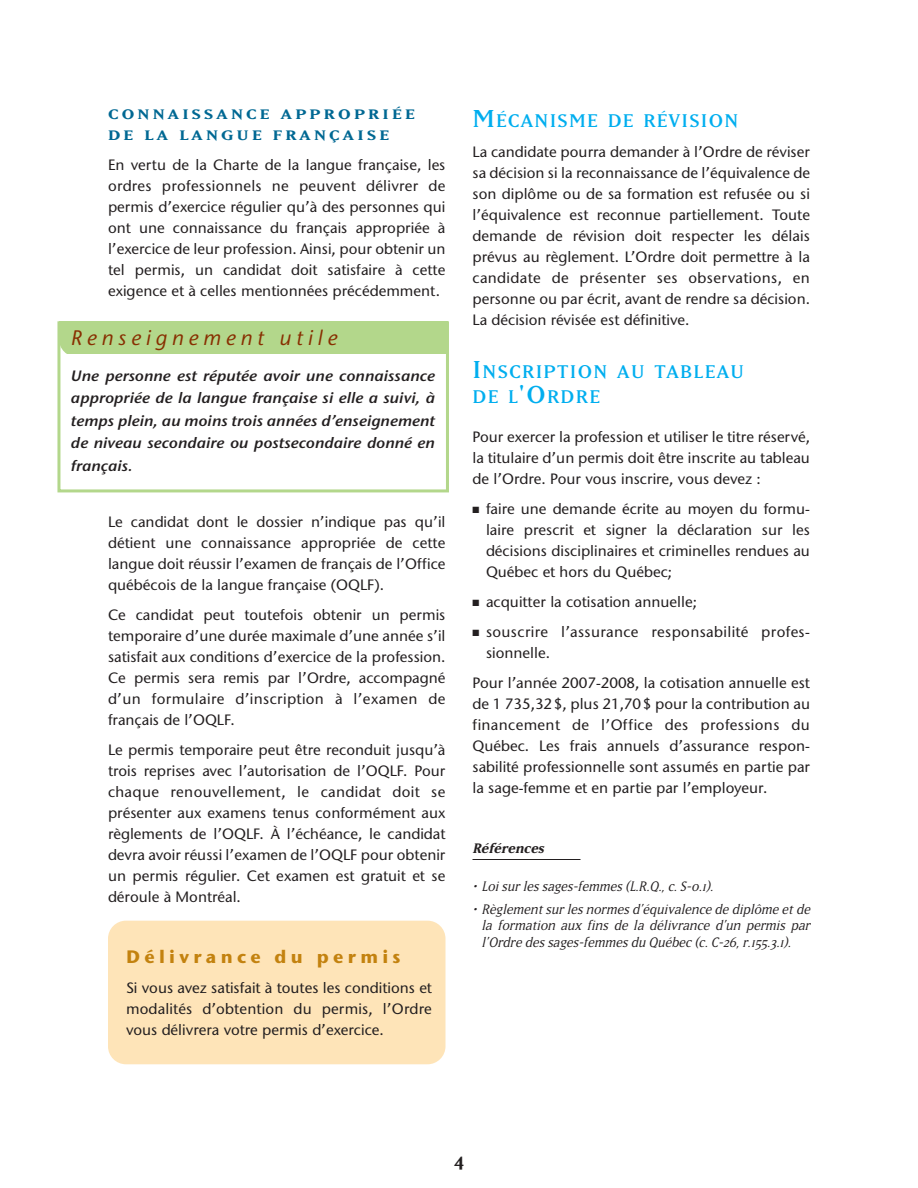
<style>
.page{position:relative;width:918px;height:1188px;background:#fff}
.page>*{position:absolute;margin:0;border:0;box-sizing:border-box;transform-origin:0 0}
.t1{font:italic 21px "Bell Stone Sans";letter-spacing:.23em;color:#882f01}
.t2{font:18px/25.5px "Matrix";letter-spacing:.065em;color:#00aeef;scale:1.15 1}
.t3{font:700 18px "Bell Stone Sans";letter-spacing:.235em;color:#c3820f}
.t4{font:700 18px "Matrix";color:#231f20}
.t5{font:15px/21px "Bell Stone Sans";color:#231f20;text-align:justify}
.t6{font:italic 600 15px/22.5px "Bell Stone Sans";color:#231f20;text-align:justify;scale:1.07 1}
.t7{font:15px/21px "Bell Stone Sans";letter-spacing:.02em;color:#231f20}
.t8{font:italic 13.5px/16.5px "Matrix";color:#231f20;text-align:justify}
.t9{font:700 13.5px/21px "Matrix";letter-spacing:.185em;color:#006893;scale:1.3 1}
.t10{font:italic 700 13.5px "Matrix";color:#231f20}
.s1{font-size:24px}
</style>
<div class="page">
<div style="left:108px;top:921px;width:338px;height:143px;background:#fee4b8;border-radius:18px"></div>
<div style="left:57px;top:321px;width:392px;height:171px;border:3px solid #b3d78b"></div>
<div style="left:59px;top:321px;width:388px;height:32px;background:#b3d78b"></div>
<hr style="left:472px;top:859px;width:108px;height:1px;background:#231f20">
<p class="t9" style="left:108px;top:104px;width:237px">CONNAISSANCE APPROPRIÉE<br>DE LA LANGUE FRANÇAISE</p>
<p class="t5" style="left:108px;top:156px;width:339px">En vertu de la Charte de la langue française, les ordres professionnels ne peuvent délivrer de permis d’exercice régulier qu'à des personnes qui ont une connaissance du français appropriée à l'exercice de leur profession. Ainsi, pour obtenir un tel permis, un candidat doit satisfaire à cette exigence et à celles mentionnées précédemment.</p>
<h1 class="t1" style="left:71px;top:329px;width:268px">Renseignement utile</h1>
<p class="t6" style="left:71px;top:366px;width:342px">Une personne est réputée avoir une connaissance appropriée de la langue française si elle a suivi, à temps plein, au moins trois années d'enseignement de niveau secondaire ou postsecondaire donné en français.</p>
<p class="t5" style="left:108px;top:513px;width:339px">Le candidat dont le dossier n’indique pas qu’il détient une connaissance appropriée de cette langue doit réussir l'examen de français de l’Office québécois de la langue française (OQLF).</p>
<p class="t5" style="left:108px;top:606px;width:339px">Ce candidat peut toutefois obtenir un permis temporaire d’une durée maximale d’une année s’il satisfait aux conditions d’exercice de la profession.<br>Ce permis sera remis par l’Ordre, accompagné d’un formulaire d’inscription à l’examen de français de l’OQLF.</p>
<p class="t5" style="left:108px;top:741px;width:339px">Le permis temporaire peut être reconduit jusqu’à trois reprises avec l’autorisation de l’OQLF. Pour chaque renouvellement, le candidat doit se présenter aux examens tenus conformément aux règlements de l’OQLF. À l'échéance, le candidat devra avoir réussi l’examen de l’OQLF pour obtenir un permis régulier. Cet examen est gratuit et se déroule à Montréal.</p>
<p class="t3" style="left:126px;top:950px;width:276px">Délivrance du permis</p>
<p class="t5" style="left:126px;top:979px;width:307px">Si vous avez satisfait à toutes les conditions et modalités d’obtention du permis, l’Ordre vous délivrera votre permis d’exercice.</p>
<p class="t2" style="left:472px;top:108px;width:233px"><span class="s1">M</span>ÉCANISME DE RÉVISION</p>
<p class="t5" style="left:472px;top:143px;width:339px">La candidate pourra demander à l'Ordre de réviser sa décision si la reconnaissance de l’équivalence de son diplôme ou de sa formation est refusée ou si l’équivalence est reconnue partiellement. Toute demande de révision doit respecter les délais prévus au règlement. L’Ordre doit permettre à la candidate de présenter ses observations, en personne ou par écrit, avant de rendre sa décision.<br>La décision révisée est définitive.</p>
<p class="t2" style="left:472px;top:359px;width:238px"><span class="s1">I</span>NSCRIPTION AU TABLEAU<br>DE L<span class="s1">'O</span>RDRE</p>
<p class="t5" style="left:472px;top:428px;width:339px">Pour exercer la profession et utiliser le titre réservé, la titulaire d’un permis doit être inscrite au tableau de l’Ordre. Pour vous inscrire, vous devez :</p>
<p class="t5" style="left:486px;top:500px;width:326px;text-indent:-14px">■ faire une demande écrite au moyen du formu&shy;laire prescrit et signer la déclaration sur les décisions disciplinaires et criminelles rendues au Québec et hors du Québec;</p>
<p class="t5" style="left:472px;top:593px;width:226px">■ acquitter la cotisation annuelle;</p>
<p class="t7" style="left:486px;top:623px;width:325px;text-indent:-14px">■ souscrire l’assurance responsabilité profes&shy;sionnelle.</p>
<p class="t5" style="left:472px;top:674px;width:339px">Pour l’année 2007-2008, la cotisation annuelle est de 1 735,32$, plus 21,70$ pour la contribution au financement de l’Office des professions du Québec. Les frais annuels d'assurance respon&shy;sabilité professionnelle sont assumés en partie par la sage-femme et en partie par l’employeur.</p>
<p class="t10" style="left:472px;top:841px;width:75px">Références</p>
<p class="t8" style="left:472px;top:878px;width:245px">• Loi sur les sages-femmes (L.R.Q., c. S-0.1).</p>
<p class="t8" style="left:481px;top:901px;width:332px;text-indent:-9px">• Règlement sur les normes d’équivalence de dip lôme et de la formation aux fins de la délivrance d’un permis par l’Ordre des sages-femmes du Québec (c. C-26, r.155.3 .1).</p>
<p class="t4" style="left:454px;top:1150px;width:11px">4</p>
</div>
